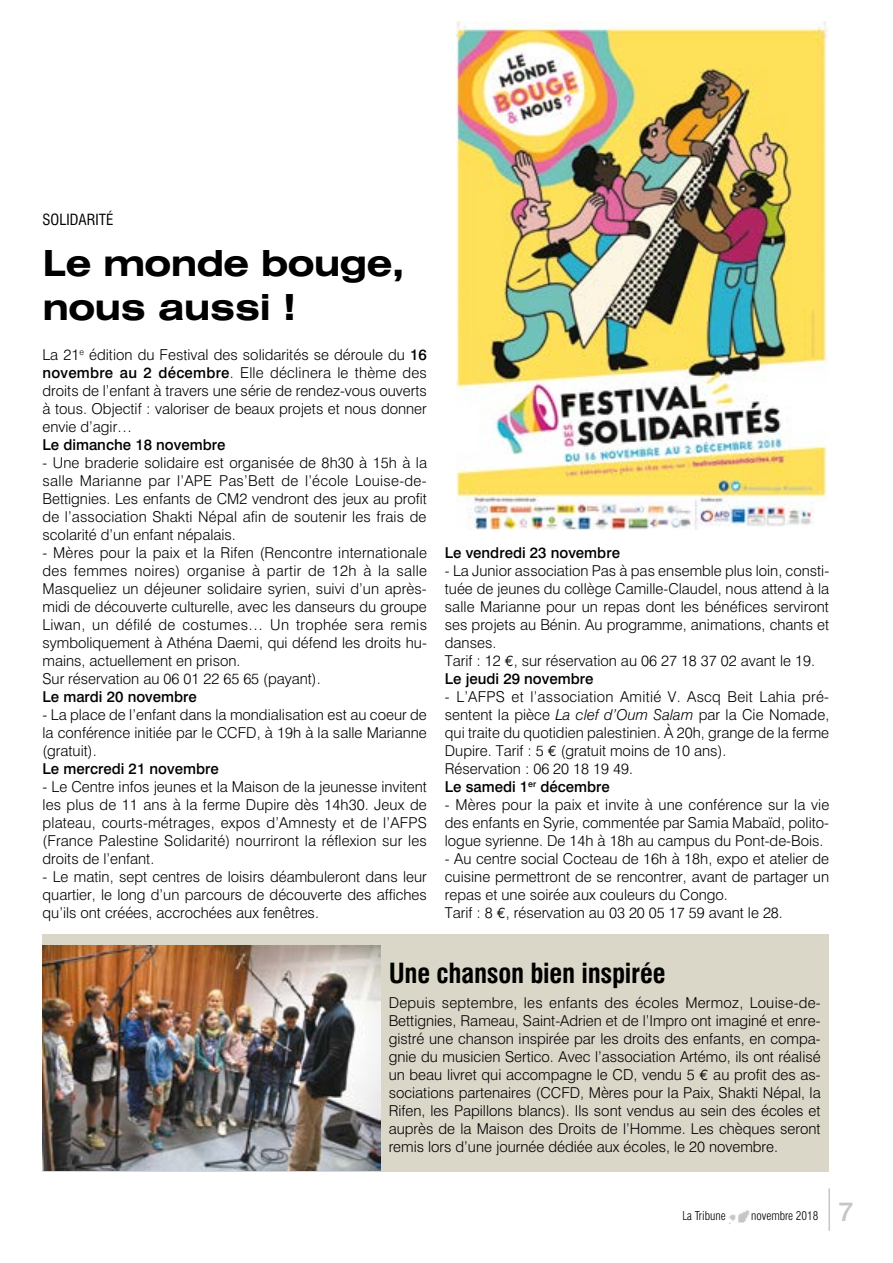
<style>
.page{position:relative;width:893px;height:1263px;background:#fff}
.page>*{position:absolute;margin:0;border:0;box-sizing:border-box;transform-origin:0 0}
.t1{font:700 expanded 36px/43.2px "Swiss 721 BT";letter-spacing:-.02em;color:#000}
.t2{font:700 condensed 27px "Swiss 721 BT";letter-spacing:-.01em;color:#000}
.t3{font:500 27px "Swiss 721 BT";color:#c6c6c6}
.t4{font:300 15px/18px "Swiss 721 BT";color:#000;text-align:justify}
.t5{font:500 15px "Swiss 721 BT";color:#000}
.t6{font:condensed 15px "Swiss 721 BT";color:#000}
.t7{font:300 condensed 12px "Swiss 721 BT";color:#000}
.s1{font-weight:500}
.s2{font-family:"Euro Mono";font-weight:400}
.s3{font-style:italic}
</style>
<div class="page">
<div style="left:43px;top:933px;width:786px;height:238px;background:#dad6c8"></div>
<img style="left:729px;top:1210px;width:20px;height:14px">
<hr style="left:828px;top:1188px;width:2px;height:43px;background:#c6c6c6">
<img style="left:457px;top:22px;width:370px;height:507px">
<img style="left:43px;top:945px;width:337px;height:226px">
<p class="t6" style="left:43px;top:210px;width:72px">SOLIDARITÉ</p>
<h1 class="t1" style="left:43px;top:242px;width:364px">Le monde bouge, nous aussi !</h1>
<p class="t4" style="left:43px;top:346px;width:386px">La 21<sup>e</sup> édition du Festival des solidarités se déroule du <span class="s1">16 novembre au 2 décembre</span>. Elle déclinera le thème des droits de l’enfant à travers une série de rendez-vous ouverts à tous. Objectif : valoriser de beaux projets et nous donner envie d’agir…</p>
<p class="t5" style="left:43px;top:436px;width:184px">Le dimanche 18 novembre</p>
<p class="t4" style="left:43px;top:454px;width:386px">- Une braderie solidaire est organisée de 8h30 à 15h à la salle Marianne par l’APE Pas’Bett de l’école Louise-de-Bettignies. Les enfants de CM2 vendront des jeux au profit de l’association Shakti Népal afin de soutenir les frais de scolarité d’un enfant népalais.</p>
<p class="t4" style="left:43px;top:544px;width:386px;text-align:left">- Mères pour la paix et la Rifen (Rencontre internationale des femmes noires) organise à partir de 12h à la salle Masqueliez un déjeuner solidaire syrien, suivi d’un après&shy;midi de découverte culturelle, avec les danseurs du groupe Liwan, un défilé de costumes… Un trophée sera remis symboliquement à Athéna Daemi, qui défend les droits hu&shy;mains, actuellement en prison.<br>Sur réservation au 06 01 22 65 65 (payant).</p>
<p class="t5" style="left:43px;top:688px;width:156px">Le mardi 20 novembre</p>
<p class="t4" style="left:43px;top:706px;width:386px">- La place de l’enfant dans la mondialisation est au coeur de la conférence initiée par le CCFD, à 19h à la salle Marianne (gratuit).</p>
<p class="t5" style="left:43px;top:760px;width:178px">Le mercredi 21 novembre</p>
<p class="t4" style="left:43px;top:778px;width:386px">- Le Centre infos jeunes et la Maison de la jeunesse invitent les plus de 11 ans à la ferme Dupire dès 14h30. Jeux de plateau, courts-métrages, expos d’Amnesty et de l’AFPS (France Palestine Solidarité) nourriront la réflexion sur les droits de l’enfant.</p>
<p class="t4" style="left:43px;top:868px;width:386px">- Le matin, sept centres de loisirs déambuleront dans leur quartier, le long d’un parcours de découverte des affiches qu’ils ont créées, accrochées aux fenêtres.</p>
<p class="t5" style="left:445px;top:544px;width:177px">Le vendredi 23 novembre</p>
<p class="t4" style="left:445px;top:562px;width:386px;text-align:left">- La Junior association Pas à pas ensemble plus loin, consti&shy;tuée de jeunes du collège Camille-Claudel, nous attend à la salle Marianne pour un repas dont les bénéfices serviront ses projets au Bénin. Au programme, animations, chants et danses.<br>Tarif : 12 <span class="s2">€</span>, sur réservation au 06 27 18 37 02 avant le 19.<br><span class="s1">Le jeudi 29 novembre</span></p>
<p class="t4" style="left:445px;top:688px;width:386px;text-align:left">- L’AFPS et l’association Amitié V. Ascq Beit Lahia pré&shy;sentent la pièce <span class="s3">La clef d’Oum Salam</span> par la Cie Nomade, qui traite du quotidien palestinien. À 20h, grange de la ferme Dupire. Tarif : 5 <span class="s2">€</span> (gratuit moins de 10 ans).<br>Réservation : 06 20 18 19 49.<br><span class="s1">Le samedi 1</span><sup>er</sup> <span class="s1">décembre</span></p>
<p class="t4" style="left:445px;top:796px;width:386px">- Mères pour la paix et invite à une conférence sur la vie des enfants en Syrie, commentée par Samia Mabaïd, polito&shy;logue syrienne. De 14h à 18h au campus du Pont-de-Bois.</p>
<p class="t4" style="left:445px;top:850px;width:386px;text-align:left">- Au centre social Cocteau de 16h à 18h, expo et atelier de cuisine permettront de se rencontrer, avant de partager un repas et une soirée aux couleurs du Congo.<br>Tarif : 8 <span class="s2">€</span>, réservation au 03 20 05 17 59 avant le 28.</p>
<h2 class="t2" style="left:389px;top:957px;width:278px">Une chanson bien inspirée</h2>
<p class="t4" style="left:389px;top:994px;width:434px">Depuis septembre, les enfants des écoles Mermoz, Louise-de-Bettignies, Rameau, Saint-Adrien et de l’Impro ont imaginé et enre&shy;gistré une chanson inspirée par les droits des enfants, en compa&shy;gnie du musicien Sertico. Avec l’association Artémo, ils ont réalisé un beau livret qui accompagne le CD, vendu 5 <span class="s2">€</span> au profit des as&shy;sociations partenaires (CCFD, Mères pour la Paix, Shakti Népal, la Rifen, les Papillons blancs). Ils sont vendus au sein des écoles et auprès de la Maison des Droits de l’Homme. Les chèques seront remis lors d’une journée dédiée aux écoles, le 20 novembre.</p>
<p class="t7" style="left:682px;top:1209px;width:45px">La Tribune</p>
<p class="t7" style="left:751px;top:1209px;width:69px">novembre 2018</p>
<h2 class="t3" style="left:838px;top:1195px;width:17px">7</h2>
</div>
